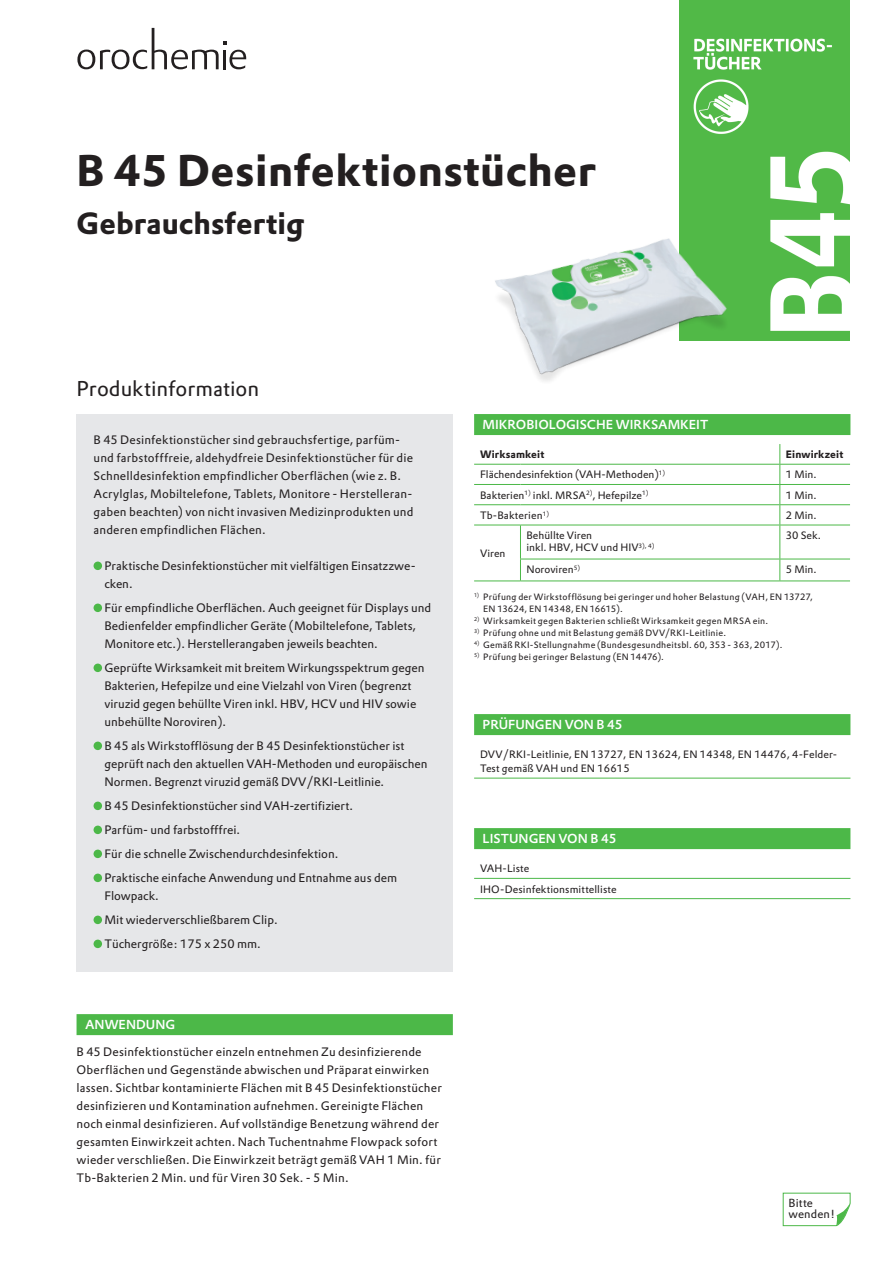
<style>
.page{position:relative;width:893px;height:1263px;background:#fff}
.page>*{position:absolute;margin:0;border:0;box-sizing:border-box;transform-origin:0 0}
._01-Produktname{font:700 43.5px "DTL Prokyon TPRO";letter-spacing:.01em;color:#231f20}
._02-Konzentration{font:700 30px "DTL Prokyon TPRO";color:#231f20}
._03-Overline{font:21px "DTL Prokyon TPRO";color:#231f20}
._06-Headline_farbig{font:500 12.75px "DTL Prokyon TPRO";color:#fff}
._05-Bullets{font:12px/18px "DTL Prokyon TPRO";color:#231f20}
._04-Copy{font:12px/18px "DTL Prokyon TPRO";letter-spacing:.015em;color:#231f20}
.t1{font:11.55px/11.4px "DTL Prokyon TPRO";letter-spacing:.01em;color:#231f20}
._08-Tabelle_Copy{font:10.5px/12px "DTL Prokyon TPRO";color:#231f20}
._07-Headline_Tabelle{font:700 10.5px "DTL Prokyon TPRO";letter-spacing:.01em;color:#231f20}
._09-Fussnote{font:9px/12px "DTL Prokyon TPRO";letter-spacing:.025em;color:#231f20}
</style>
<div class="page">
<svg style="left:77px;top:28px;width:169px;height:41px"></svg>
<svg style="left:782px;top:1192px;width:69px;height:34px"></svg>
<div style="left:77px;top:1014px;width:376px;height:21px;background:#4cb848"></div>
<div style="left:474px;top:414px;width:376px;height:21px;background:#4cb848"></div>
<div style="left:474px;top:714px;width:376px;height:21px;background:#4cb848"></div>
<div style="left:474px;top:828px;width:376px;height:21px;background:#4cb848"></div>
<hr style="left:474px;top:464px;width:46px;height:1px;background:#4cb848">
<hr style="left:520px;top:464px;width:260px;height:1px;background:#4cb848">
<hr style="left:780px;top:464px;width:70px;height:1px;background:#4cb848">
<hr style="left:474px;top:484px;width:46px;height:1px;background:#4cb848">
<hr style="left:520px;top:484px;width:260px;height:1px;background:#4cb848">
<hr style="left:780px;top:484px;width:70px;height:1px;background:#4cb848">
<hr style="left:474px;top:504px;width:46px;height:1px;background:#4cb848">
<hr style="left:520px;top:504px;width:260px;height:1px;background:#4cb848">
<hr style="left:780px;top:504px;width:70px;height:1px;background:#4cb848">
<svg style="left:779px;top:444px;width:1px;height:81px"></svg>
<hr style="left:474px;top:525px;width:46px;height:1px;background:#4cb848">
<hr style="left:520px;top:525px;width:260px;height:1px;background:#4cb848">
<hr style="left:520px;top:525px;width:1px;height:34px;background:#4cb848">
<hr style="left:780px;top:525px;width:70px;height:1px;background:#4cb848">
<hr style="left:779px;top:525px;width:1px;height:34px;background:#4cb848">
<hr style="left:520px;top:559px;width:260px;height:1px;background:#4cb848">
<svg style="left:520px;top:559px;width:1px;height:21px"></svg>
<hr style="left:780px;top:559px;width:70px;height:1px;background:#4cb848">
<svg style="left:779px;top:559px;width:1px;height:21px"></svg>
<hr style="left:474px;top:580px;width:46px;height:1px;background:#4cb848">
<hr style="left:520px;top:580px;width:260px;height:1px;background:#4cb848">
<hr style="left:780px;top:580px;width:70px;height:1px;background:#4cb848">
<hr style="left:474px;top:778px;width:376px;height:1px;background:#4cb848">
<hr style="left:474px;top:878px;width:376px;height:1px;background:#4cb848">
<hr style="left:474px;top:898px;width:376px;height:1px;background:#4cb848">
<div style="left:77px;top:414px;width:376px;height:558px;background:#e6e7e9"></div>
<div style="left:94px;top:561px;width:8px;height:9px;background:#4cb848;border-radius:50%"></div>
<div style="left:94px;top:603px;width:8px;height:9px;background:#4cb848;border-radius:50%"></div>
<div style="left:94px;top:663px;width:8px;height:9px;background:#4cb848;border-radius:50%"></div>
<div style="left:94px;top:741px;width:8px;height:9px;background:#4cb848;border-radius:50%"></div>
<div style="left:94px;top:801px;width:8px;height:9px;background:#4cb848;border-radius:50%"></div>
<div style="left:94px;top:825px;width:8px;height:9px;background:#4cb848;border-radius:50%"></div>
<div style="left:94px;top:849px;width:8px;height:9px;background:#4cb848;border-radius:50%"></div>
<div style="left:94px;top:873px;width:8px;height:9px;background:#4cb848;border-radius:50%"></div>
<div style="left:94px;top:915px;width:8px;height:9px;background:#4cb848;border-radius:50%"></div>
<div style="left:94px;top:939px;width:8px;height:9px;background:#4cb848;border-radius:50%"></div>
<img style="left:679px;top:0;width:170px;height:340px">
<img style="left:495px;top:177px;width:269px;height:204px">
<p class="_01-Produktname" style="left:77px;top:142px;width:521px">B 45 Desinfektionstücher</p>
<p class="_02-Konzentration" style="left:77px;top:203px;width:229px">Gebrauchsfertig</p>
<p class="_03-Overline" style="left:77px;top:375px;width:184px">Produktinformation</p>
<p class="_04-Copy" style="left:94px;top:431px;width:322px">B 45 Desinfektionstücher sind gebrauchsfertige, parfüm&shy;und farbstofffreie, aldehydfreie Desinfektionstücher für die Schnelldesinfektion empfindlicher Oberflächen (wie z. B.<br>Acrylglas, Mobiltelefone, Tablets, Monitore - Herstelleran&shy;gaben beachten) von nicht invasiven Medizinprodukten und anderen empfindlichen Flächen.</p>
<p class="_05-Bullets" style="left:104px;top:557px;width:313px">Praktische Desinfektionstücher mit vielfältigen Einsatzzwe&shy;cken.</p>
<p class="_05-Bullets" style="left:104px;top:599px;width:328px">Für empfindliche Oberflächen. Auch geeignet für Displays und<br>Bedienfelder empfindlicher Geräte (Mobiltelefone, Tablets,<br>Monitore etc.). Herstellerangaben jeweils beachten.</p>
<p class="_05-Bullets" style="left:104px;top:659px;width:322px">Geprüfte Wirksamkeit mit breitem Wirkungsspektrum gegen Bakterien, Hefepilze und eine Vielzahl von Viren (begrenzt viruzid gegen behüllte Viren inkl. HBV, HCV und HIV sowie unbehüllte Noroviren).</p>
<p class="_05-Bullets" style="left:104px;top:737px;width:324px">B 45 als Wirkstofflösung der B 45 Desinfektionstücher ist geprüft nach den aktuellen VAH-Methoden und europäischen<br>Normen. Begrenzt viruzid gemäß DVV/RKI-Leitlinie.</p>
<p class="_05-Bullets" style="left:104px;top:797px;width:250px">B 45 Desinfektionstücher sind VAH-zertifiziert.</p>
<p class="_05-Bullets" style="left:104px;top:821px;width:137px">Parfüm- und farbstofffrei.</p>
<p class="_05-Bullets" style="left:104px;top:845px;width:235px">Für die schnelle Zwischendurchdesinfektion.</p>
<p class="_05-Bullets" style="left:104px;top:869px;width:294px">Praktische einfache Anwendung und Entnahme aus dem<br>Flowpack.</p>
<p class="_05-Bullets" style="left:104px;top:911px;width:175px">Mit wiederverschließbarem Clip.</p>
<p class="_05-Bullets" style="left:104px;top:935px;width:158px">Tüchergröße: 175 x 250 mm.</p>
<p class="_06-Headline_farbig" style="left:85px;top:1016px;width:92px">ANWENDUNG</p>
<p class="_04-Copy" style="left:77px;top:1043px;width:367px">B 45 Desinfektionstücher einzeln entnehmen Zu desinfizierende Oberflächen und Gegenstände abwischen und Präparat einwirken lassen. Sichtbar kontaminierte Flächen mit B 45 Desinfektionstücher desinfizieren und Kontamination aufnehmen. Gereinigte Flächen noch einmal desinfizieren. Auf vollständige Benetzung während der gesamten Einwirkzeit achten. Nach Tuchentnahme Flowpack sofort wieder verschließen. Die Einwirkzeit beträgt gemäß VAH 1 Min. für Tb-Bakterien 2 Min. und für Viren 30 Sek. - 5 Min.</p>
<p class="_06-Headline_farbig" style="left:483px;top:416px;width:227px">MIKROBIOLOGISCHE WIRKSAMKEIT</p>
<p class="_07-Headline_Tabelle" style="left:480px;top:447px;width:66px">Wirksamkeit</p>
<p class="_07-Headline_Tabelle" style="left:786px;top:447px;width:59px">Einwirkzeit</p>
<p class="_08-Tabelle_Copy" style="left:480px;top:469px;width:187px">Flächendesinfektion (VAH-Methoden)<sup>1)</sup></p>
<p class="_08-Tabelle_Copy" style="left:786px;top:469px;width:32px">1 Min.</p>
<p class="_08-Tabelle_Copy" style="left:480px;top:489px;width:170px">Bakterien<sup>1)</sup> inkl. MRSA<sup>2)</sup>, Hefepilze<sup>1)</sup></p>
<p class="_08-Tabelle_Copy" style="left:786px;top:489px;width:32px">1 Min.</p>
<p class="_08-Tabelle_Copy" style="left:480px;top:509px;width:70px">Tb-Bakterien<sup>1)</sup></p>
<p class="_08-Tabelle_Copy" style="left:786px;top:509px;width:32px">2 Min.</p>
<p class="_08-Tabelle_Copy" style="left:480px;top:547px;width:27px">Viren</p>
<p class="_08-Tabelle_Copy" style="left:526px;top:529px;width:129px">Behüllte Viren<br>inkl. HBV, HCV und HIV<sup>3),</sup> <sup>4)</sup></p>
<p class="_08-Tabelle_Copy" style="left:786px;top:529px;width:37px">30 Sek.</p>
<p class="_08-Tabelle_Copy" style="left:526px;top:563px;width:55px">Noroviren<sup>5)</sup></p>
<p class="_08-Tabelle_Copy" style="left:786px;top:563px;width:32px">5 Min.</p>
<p class="_09-Fussnote" style="left:483px;top:591px;width:331px;text-indent:-9px"><sup>1)</sup> Prüfung der Wirkstofflösung bei geringer und hoher Belastung (VAH, EN 13727,<br>EN 13624, EN 14348, EN 16615).</p>
<p class="_09-Fussnote" style="left:474px;top:615px;width:295px"><sup>2)</sup> Wirksamkeit gegen Bakterien schließt Wirksamkeit gegen MRSA ein.</p>
<p class="_09-Fussnote" style="left:474px;top:627px;width:253px"><sup>3)</sup> Prüfung ohne und mit Belastung gemäß DVV/RKI-Leitlinie.</p>
<p class="_09-Fussnote" style="left:474px;top:639px;width:310px"><sup>4)</sup> Gemäß RKI-Stellungnahme (Bundesgesundheitsbl. 60, 353 - 363, 2017).</p>
<p class="_09-Fussnote" style="left:474px;top:651px;width:191px"><sup>5)</sup> Prüfung bei geringer Belastung (EN 14476).</p>
<p class="_06-Headline_farbig" style="left:483px;top:716px;width:142px">PRÜFUNGEN VON B 45</p>
<p class="_08-Tabelle_Copy" style="left:480px;top:748px;width:358px;line-height:13.5px">DVV/RKI-Leitlinie, EN 13727, EN 13624, EN 14348, EN 14476, 4-Felder-<br>Test gemäß VAH und EN 16615</p>
<p class="_06-Headline_farbig" style="left:483px;top:830px;width:135px">LISTUNGEN VON B 45</p>
<p class="_08-Tabelle_Copy" style="left:480px;top:862px;width:51px">VAH-Liste</p>
<p class="_08-Tabelle_Copy" style="left:480px;top:883px;width:138px">IHO-Desinfektionsmittelliste</p>
<p class="t1" style="left:789px;top:1197px;width:48px">Bitte wenden!</p>
</div>
